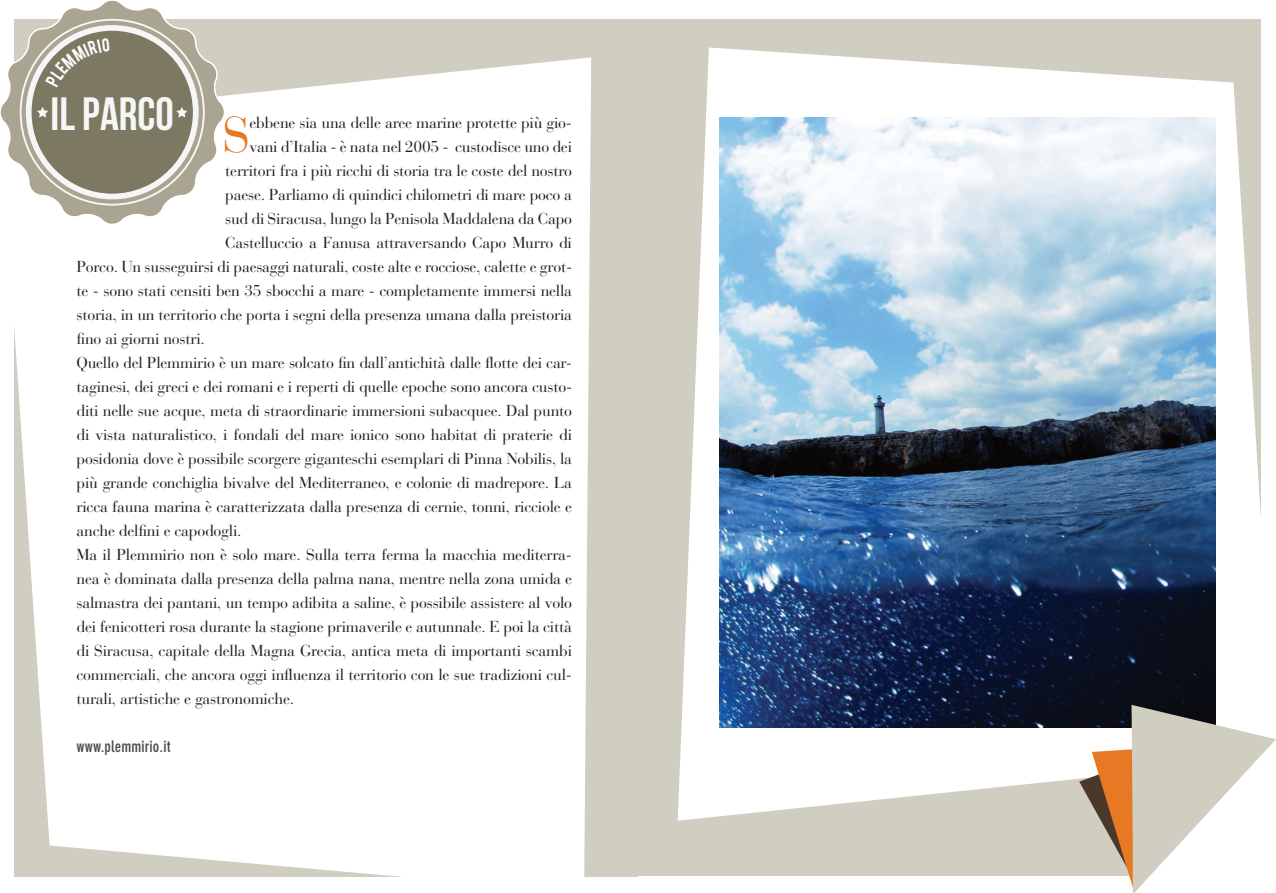
<style>
.page{position:relative;width:1276px;height:893px;background:#fff}
.page>*{position:absolute;margin:0;border:0;box-sizing:border-box;transform-origin:0 0}
.t1{font:49.8px "Bauer Bodoni";color:#e87924}
.t2{font:700 46.5px "Bebas Neue";color:#f5f7f7}
.t3{font:15.75px "Bauer Bodoni";letter-spacing:-.015em;color:#231f20}
.t4{font:700 condensed 15.75px "DIN Neuzeit Grotesk";letter-spacing:.01em;color:#4b4c4d}
</style>
<div class="page">
<div style="left:638px;top:19px;width:622px;height:857px;background:#d0cdc1"></div>
<svg style="left:677px;top:47px;width:584px;height:774px;fill:#fff"></svg>
<div style="left:14px;top:19px;width:624px;height:858px;background:#d0cdc1"></div>
<div style="left:14px;top:57px;width:577px;height:820px;background:#fff"></div>
<svg style="left:0;top:0;width:228px;height:228px"></svg>
<svg style="left:21px;top:20px;width:183px;height:185px;background:#c4c2b6"></svg>
<div style="left:29px;top:28px;width:167px;height:169px;background:#7c7861;border-radius:50%"></div>
<div style="left:26px;top:25px;width:173px;height:174px;border:6px solid #f5f7f7;border-radius:50%"></div>
<svg style="left:37px;top:107px;width:11px;height:11px"></svg>
<svg style="left:176px;top:107px;width:11px;height:11px"></svg>
<img style="left:720px;top:117px;width:495px;height:611px">
<svg style="left:1079px;top:705px;width:197px;height:188px"></svg>
<svg style="left:45px;top:38px;width:35px;height:29px"></svg>
<h2 class="t2" style="left:51px;top:89px;width:125px">IL PARCO</h2>
<h1 class="t1" style="left:222px;top:105px;width:29px">S</h1>
<p class="t3" style="left:249px;top:113px;width:324px">ebbene sia una delle aree marine protette più gio-</p>
<p class="t3" style="left:249px;top:137px;width:324px">vani d’Italia - è nata nel 2005 - custodisce uno dei</p>
<p class="t3" style="left:225px;top:161px;width:348px">territori fra i più ricchi di storia tra le coste del nostro</p>
<p class="t3" style="left:225px;top:185px;width:348px">paese. Parliamo di quindici chilometri di mare poco a</p>
<p class="t3" style="left:225px;top:209px;width:348px">sud di Siracusa, lungo la Penisola Maddalena da Capo</p>
<p class="t3" style="left:225px;top:233px;width:348px">Castelluccio a Fanusa attraversando Capo Murro di</p>
<p class="t3" style="left:77px;top:257px;width:497px">Porco. Un susseguirsi di paesaggi naturali, coste alte e rocciose, calette e grot-</p>
<p class="t3" style="left:77px;top:281px;width:497px">te - sono stati censiti ben 35 sbocchi a mare - completamente immersi nella</p>
<p class="t3" style="left:77px;top:305px;width:497px">storia, in un territorio che porta i segni della presenza umana dalla preistoria</p>
<p class="t3" style="left:77px;top:329px;width:130px">fino ai giorni nostri.</p>
<p class="t3" style="left:77px;top:353px;width:497px">Quello del Plemmirio è un mare solcato fin dall’antichità dalle flotte dei car-</p>
<p class="t3" style="left:77px;top:377px;width:497px">taginesi, dei greci e dei romani e i reperti di quelle epoche sono ancora custo-</p>
<p class="t3" style="left:77px;top:401px;width:497px">diti nelle sue acque, meta di straordinarie immersioni subacquee. Dal punto</p>
<p class="t3" style="left:77px;top:425px;width:497px">di vista naturalistico, i fondali del mare ionico sono habitat di praterie di</p>
<p class="t3" style="left:77px;top:449px;width:497px">posidonia dove è possibile scorgere giganteschi esemplari di Pinna Nobilis, la</p>
<p class="t3" style="left:77px;top:473px;width:497px">più grande conchiglia bivalve del Mediterraneo, e colonie di madrepore. La</p>
<p class="t3" style="left:77px;top:497px;width:497px">ricca fauna marina è caratterizzata dalla presenza di cernie, tonni, ricciole e</p>
<p class="t3" style="left:77px;top:521px;width:166px">anche delfini e capodogli.</p>
<p class="t3" style="left:77px;top:545px;width:497px">Ma il Plemmirio non è solo mare. Sulla terra ferma la macchia mediterra-</p>
<p class="t3" style="left:77px;top:569px;width:497px">nea è dominata dalla presenza della palma nana, mentre nella zona umida e</p>
<p class="t3" style="left:77px;top:593px;width:497px">salmastra dei pantani, un tempo adibita a saline, è possibile assistere al volo</p>
<p class="t3" style="left:77px;top:617px;width:497px">dei fenicotteri rosa durante la stagione primaverile e autunnale. E poi la città</p>
<p class="t3" style="left:77px;top:641px;width:497px">di Siracusa, capitale della Magna Grecia, antica meta di importanti scambi</p>
<p class="t3" style="left:77px;top:665px;width:497px">commerciali, che ancora oggi influenza il territorio con le sue tradizioni cul-</p>
<p class="t3" style="left:77px;top:689px;width:219px">turali, artistiche e gastronomiche.</p>
<p class="t4" style="left:77px;top:737px;width:96px">www.plemmirio.it</p>
</div>
